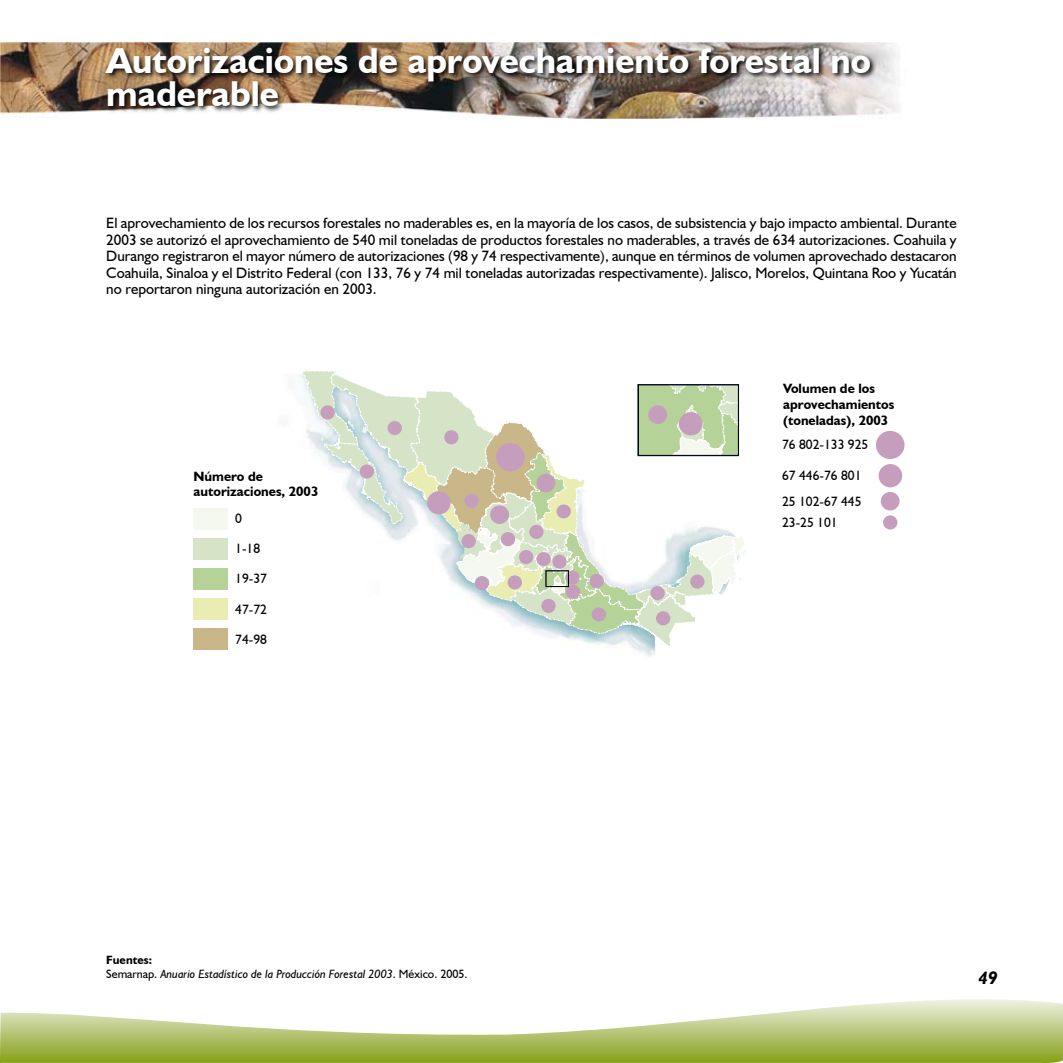
<style>
.page{position:relative;width:1063px;height:1063px;background:#fff}
.page>*{position:absolute;margin:0;border:0;box-sizing:border-box;transform-origin:0 0}
.t1{font:700 36px/33px "Humanist 521 BT";color:#fff}
.t2{font:italic 700 18px "Humanist 521 BT";color:#000}
.t3{font:15px/16.5px "Humanist 521 BT";color:#000;text-align:justify}
.t4{font:700 13.5px/16.2px "Humanist 521 BT";color:#000}
.t5{font:13.5px/25.5px "Humanist 521 BT";color:#000}
.t6{font:italic 12px/13.5px "Humanist 521 BT";color:#000}
.s1{font-weight:700;font-style:normal}
.s2{font-style:normal}
</style>
<div class="page">
<img style="left:0;top:43px;width:898px;height:76px">
<svg style="left:0;top:1013px;width:1px;height:49px"></svg>
<svg style="left:1px;top:999px;width:1062px;height:63px"></svg>
<img style="left:103px;top:45px;width:775px;height:69px">
<div style="left:876px;top:431px;width:29px;height:28px;background:#c69ebd;border-radius:50%"></div>
<div style="left:879px;top:464px;width:23px;height:23px;background:#c69ebd;border-radius:50%"></div>
<div style="left:881px;top:492px;width:19px;height:19px;background:#c69ebd;border-radius:50%"></div>
<div style="left:883px;top:515px;width:14px;height:15px;background:#c69ebd;border-radius:50%"></div>
<svg style="left:302px;top:371px;width:444px;height:277px"></svg>
<div style="left:193px;top:508px;width:34px;height:21px;background:#f4f8ee"></div>
<div style="left:193px;top:538px;width:34px;height:22px;background:#d5e4c6"></div>
<div style="left:193px;top:568px;width:34px;height:22px;background:#b5d299"></div>
<div style="left:193px;top:598px;width:34px;height:22px;background:#eaedb1"></div>
<div style="left:193px;top:628px;width:34px;height:22px;background:#c9b78a"></div>
<div style="left:546px;top:570px;width:23px;height:17px;border:1px solid #000"></div>
<div style="left:638px;top:385px;width:101px;height:71px;border:1px solid #000"></div>
<h1 class="t1" style="left:106px;top:43px;width:766px">Autorizaciones de aprovechamiento forestal no maderable</h1>
<p class="t3" style="left:106px;top:215px;width:852px">El aprovechamiento de los recursos forestales no maderables es, en la mayoría de los casos, de subsistencia y bajo impacto ambiental. Durante 2003 se autorizó el aprovechamiento de 540 mil toneladas de productos forestales no maderables, a través de 634 autorizaciones. Coahuila y Durango registraron el mayor número de autorizaciones (98 y 74 respectivamente), aunque en términos de volumen aprovechado destacaron Coahuila, Sinaloa y el Distrito Federal (con 133, 76 y 74 mil toneladas autorizadas respectivamente). Jalisco, Morelos, Quintana Roo y Yucatán no reportaron ninguna autorización en 2003.</p>
<p class="t4" style="left:783px;top:380px;width:113px">Volumen de los aprovechamientos (toneladas), 2003</p>
<p class="t4" style="left:194px;top:469px;width:126px;line-height:15px">Número de autorizaciones, 2003</p>
<p class="t5" style="left:235px;top:506px;width:8px">0</p>
<p class="t5" style="left:235px;top:536px;width:27px">1-18</p>
<p class="t5" style="left:235px;top:566px;width:33px">19-37</p>
<p class="t5" style="left:235px;top:596px;width:33px">47-72</p>
<p class="t5" style="left:235px;top:626px;width:33px">74-98</p>
<p class="t5" style="left:782px;top:432px;width:88px">76 802-133 925</p>
<p class="t5" style="left:782px;top:463px;width:81px">67 446-76 801<br>25 102-67 445</p>
<p class="t5" style="left:782px;top:509px;width:57px">23-25 101</p>
<p class="t6" style="left:106px;top:953px;width:363px"><span class="s1">Fuentes:<br></span><span class="s2">Semarnap.</span> Anuario Estadístico de la Producción Forestal 2003<span class="s2">. México. 2005.</span></p>
<p class="t2" style="left:979px;top:967px;width:21px">49</p>
</div>
